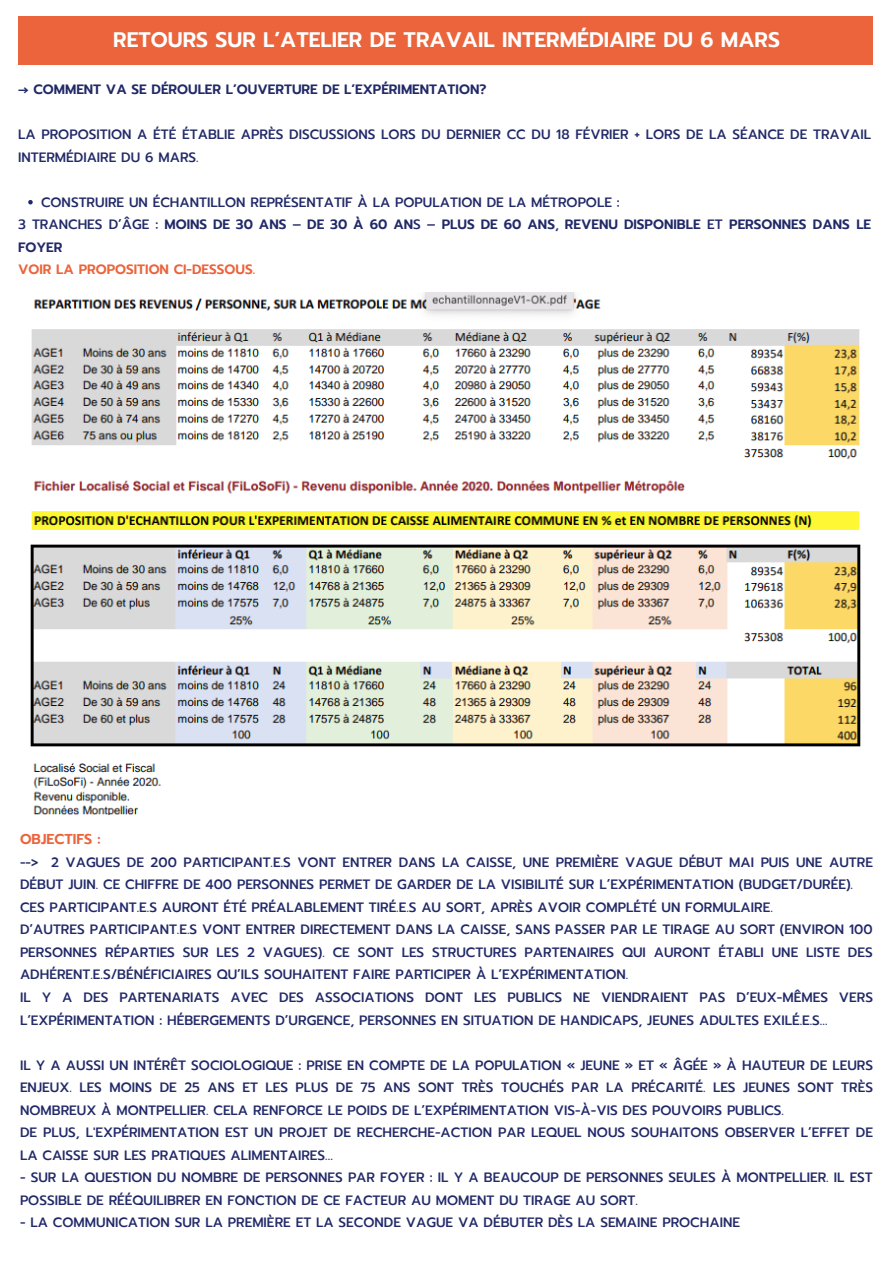
<style>
.page{position:relative;width:893px;height:1263px;background:#fff}
.page>*{position:absolute;margin:0;border:0;box-sizing:border-box;transform-origin:0 0}
.t1{font:600 21px "Prompt";color:#fff}
.t2{font:600 14.25px "Prompt";color:#eb643b}
.t3{font:500 13.5px/22.5px "Prompt";color:#212968}
.t4{font:600 13.5px/22.5px "Prompt";color:#212968}
.t5{font:600 13.5px "Prompt";color:#eb643b}
.s1{font-weight:500}
</style>
<div class="page">
<div style="left:18px;top:16px;width:854px;height:48px;background:#eb643b"></div>
<img style="left:30px;top:292px;width:831px;height:522px">
<svg style="left:28px;top:200px;width:5px;height:4px"></svg>
<h1 class="t1" style="left:113px;top:24px;width:668px">RETOURS SUR L’ATELIER DE TRAVAIL INTERMÉDIAIRE DU 6 MARS</h1>
<p class="t4" style="left:18px;top:78px;width:470px">→ COMMENT VA SE DÉROULER L’OUVERTURE DE L’EXPÉRIMENTATION?</p>
<p class="t3" style="left:18px;top:123px;width:854px">LA PROPOSITION A ÉTÉ ÉTABLIE APRÈS DISCUSSIONS LORS DU DERNIER CC DU 18 FÉVRIER + LORS DE LA SÉANCE DE TRAVAIL<br>INTERMÉDIAIRE DU 6 MARS.</p>
<p class="t3" style="left:41px;top:191px;width:580px">CONSTRUIRE UN ÉCHANTILLON REPRÉSENTATIF À LA POPULATION DE LA MÉTROPOLE :</p>
<p class="t4" style="left:18px;top:213px;width:854px"><span class="s1">3 TRANCHES D’ÂGE :</span> MOINS DE 30 ANS <span class="s1">–</span> DE 30 À 60 AN<span class="s1">S –</span> PLUS DE 60 ANS<span class="s1">,</span> REVENU DISPONIBLE <span class="s1">ET</span> PERSONNES DANS LE<br>FOYER</p>
<p class="t5" style="left:18px;top:259px;width:238px">VOIR LA PROPOSITION CI-DESSOUS.</p>
<p class="t2" style="left:20px;top:829px;width:82px">OBJECTIFS :</p>
<p class="t3" style="left:20px;top:851px;width:854px">--&gt; 2 VAGUES DE 200 PARTICIPANT.E.S VONT ENTRER DANS LA CAISSE, UNE PREMIÈRE VAGUE DÉBUT MAI PUIS UNE AUTRE DÉBUT JUIN. CE CHIFFRE DE 400 PERSONNES PERMET DE GARDER DE LA VISIBILITÉ SUR L’EXPÉRIMENTATION (BUDGET/DURÉE).<br>CES PARTICIPANT.E.S AURONT ÉTÉ PRÉALABLEMENT TIRÉ.E.S AU SORT, APRÈS AVOIR COMPLÉTÉ UN FORMULAIRE.<br>D’AUTRES PARTICIPANT.E.S VONT ENTRER DIRECTEMENT DANS LA CAISSE, SANS PASSER PAR LE TIRAGE AU SORT (ENVIRON 100<br>PERSONNES RÉPARTIES SUR LES 2 VAGUES). CE SONT LES STRUCTURES PARTENAIRES QUI AURONT ÉTABLI UNE LISTE DES ADHÉRENT.E.S/BÉNÉFICIAIRES QU’ILS SOUHAITENT FAIRE PARTICIPER À L’EXPÉRIMENTATION.<br>IL Y A DES PARTENARIATS AVEC DES ASSOCIATIONS DONT LES PUBLICS NE VIENDRAIENT PAS D’EUX-MÊMES VERS L’EXPÉRIMENTATION : HÉBERGEMENTS D’URGENCE, PERSONNES EN SITUATION DE HANDICAPS, JEUNES ADULTES EXILÉ.E.S…</p>
<p class="t3" style="left:20px;top:1054px;width:854px">IL Y A AUSSI UN INTÉRÊT SOCIOLOGIQUE : PRISE EN COMPTE DE LA POPULATION « JEUNE » ET « ÂGÉE » À HAUTEUR DE LEURS ENJEUX. LES MOINS DE 25 ANS ET LES PLUS DE 75 ANS SONT TRÈS TOUCHÉS PAR LA PRÉCARITÉ. LES JEUNES SONT TRÈS NOMBREUX À MONTPELLIER. CELA RENFORCE LE POIDS DE L’EXPÉRIMENTATION VIS-À-VIS DES POUVOIRS PUBLICS.<br>DE PLUS, L'EXPÉRIMENTATION EST UN PROJET DE RECHERCHE-ACTION PAR LEQUEL NOUS SOUHAITONS OBSERVER L’EFFET DE LA CAISSE SUR LES PRATIQUES ALIMENTAIRES…</p>
<p class="t3" style="left:20px;top:1166px;width:854px">- SUR LA QUESTION DU NOMBRE DE PERSONNES PAR FOYER : IL Y A BEAUCOUP DE PERSONNES SEULES À MONTPELLIER. IL EST<br>POSSIBLE DE RÉÉQUILIBRER EN FONCTION DE CE FACTEUR AU MOMENT DU TIRAGE AU SORT.</p>
<p class="t3" style="left:20px;top:1211px;width:721px">- LA COMMUNICATION SUR LA PREMIÈRE ET LA SECONDE VAGUE VA DÉBUTER DÈS LA SEMAINE PROCHAINE</p>
</div>
